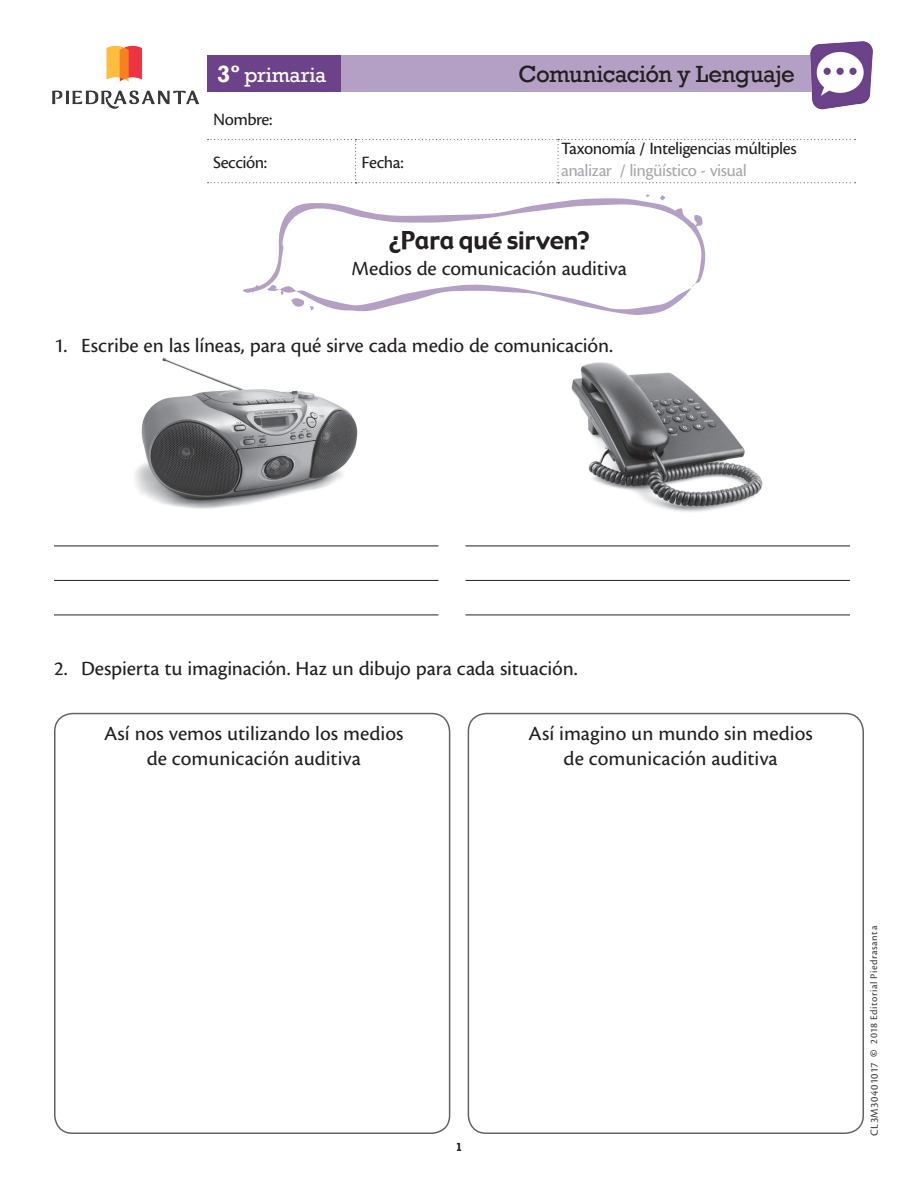
<style>
.page{position:relative;width:918px;height:1188px;background:#fff}
.page>*{position:absolute;margin:0;border:0;box-sizing:border-box;transform-origin:0 0}
.t1{font:24px "Rockwell";letter-spacing:-.02em;color:#231f20}
.Tit_1y2{font:24px "Gadget";color:#231f20}
.Curso_NG{font:21px/25.2px "Cronos Pro Capt";color:#231f20;text-align:center}
.Tit_1y2-2{font:21px "Cronos Pro Capt";letter-spacing:-.01em;color:#231f20}
.t2{font:21px "Rockwell";letter-spacing:-.005em;color:#fff}
.Nombre_alumno{font:18px "Cronos Pro Capt";letter-spacing:-.03em;color:#231f20}
.Nombre_alumno-2{font:18px "Cronos Pro Capt";letter-spacing:-.03em;color:#a8a9ad}
.No__pagina{font:700 12px "Rockwell";color:#231f20}
._2014_Editorial_Pie{font:11.25px "Cronos Pro Capt";letter-spacing:.04em;color:#3e3e3f}
.t3{font:10.5px "Cronos Pro Capt";letter-spacing:.04em;color:#3e3e3f}
.s1{font-weight:700;font-size:24px}
.s2{font-family:"Cronos Pro";font-weight:700}
</style>
<div class="page">
<svg style="left:207px;top:55px;width:598px;height:37px;background:#a48ab8"></svg>
<svg style="left:208px;top:139px;width:648px;height:44px"></svg>
<img style="left:52px;top:45px;width:147px;height:64px">
<img style="left:805px;top:41px;width:68px;height:69px">
<img style="left:135px;top:357px;width:223px;height:152px">
<svg style="left:243px;top:194px;width:463px;height:121px"></svg>
<hr style="left:54px;top:546px;width:384px;height:1px;background:#231f20">
<hr style="left:54px;top:580px;width:384px;height:1px;background:#231f20">
<hr style="left:54px;top:615px;width:384px;height:1px;background:#231f20">
<hr style="left:465px;top:546px;width:385px;height:1px;background:#231f20">
<hr style="left:465px;top:580px;width:385px;height:1px;background:#231f20">
<hr style="left:465px;top:615px;width:385px;height:1px;background:#231f20">
<div style="left:54px;top:713px;width:396px;height:421px;border:2px solid #636366;border-radius:18px"></div>
<div style="left:468px;top:713px;width:396px;height:421px;border:2px solid #636366;border-radius:18px"></div>
<img style="left:571px;top:362px;width:192px;height:150px">
<p class="t2" style="left:217px;top:63px;width:111px"><span class="s1">3º</span> primaria</p>
<p class="t1" style="left:519px;top:60px;width:278px">Comunicación y Lenguaje</p>
<p class="Nombre_alumno" style="left:213px;top:109px;width:61px">Nombre:</p>
<p class="Nombre_alumno" style="left:213px;top:152px;width:56px">Sección:</p>
<p class="Nombre_alumno" style="left:362px;top:152px;width:44px">Fecha:</p>
<p class="Nombre_alumno" style="left:561px;top:139px;width:237px">Taxonomía / Inteligencias múltiples</p>
<p class="Nombre_alumno-2" style="left:561px;top:160px;width:187px">analizar / lingüístico - visual</p>
<p class="Tit_1y2" style="left:389px;top:225px;width:202px">¿Para qué sirven?</p>
<p class="Tit_1y2-2" style="left:352px;top:256px;width:277px">Medios de comunicación auditiva</p>
<p class="Curso_NG" style="left:54px;top:333px;width:561px">1. Escribe en las líneas, para qué sirve cada medio de comunicación.</p>
<p class="Curso_NG" style="left:54px;top:656px;width:525px">2. Despierta tu imaginación. Haz un dibujo para cada situación.</p>
<p class="Curso_NG" style="left:104px;top:721px;width:301px">Así nos vemos utilizando los medios de comunicación auditiva</p>
<p class="Curso_NG" style="left:529px;top:721px;width:286px">Así imagino un mundo sin medios de comunicación auditiva</p>
<p class="No__pagina" style="left:456px;top:1139px;width:8px">1</p>
<p class="t3" style="left:868px;top:1057px;width:132px;rotate:-90deg"><span class="s2">©</span> 2018 Editorial Piedrasanta</p>
<p class="_2014_Editorial_Pie" style="left:868px;top:1136px;width:75px;rotate:-90deg">CL3M30401017</p>
</div>
